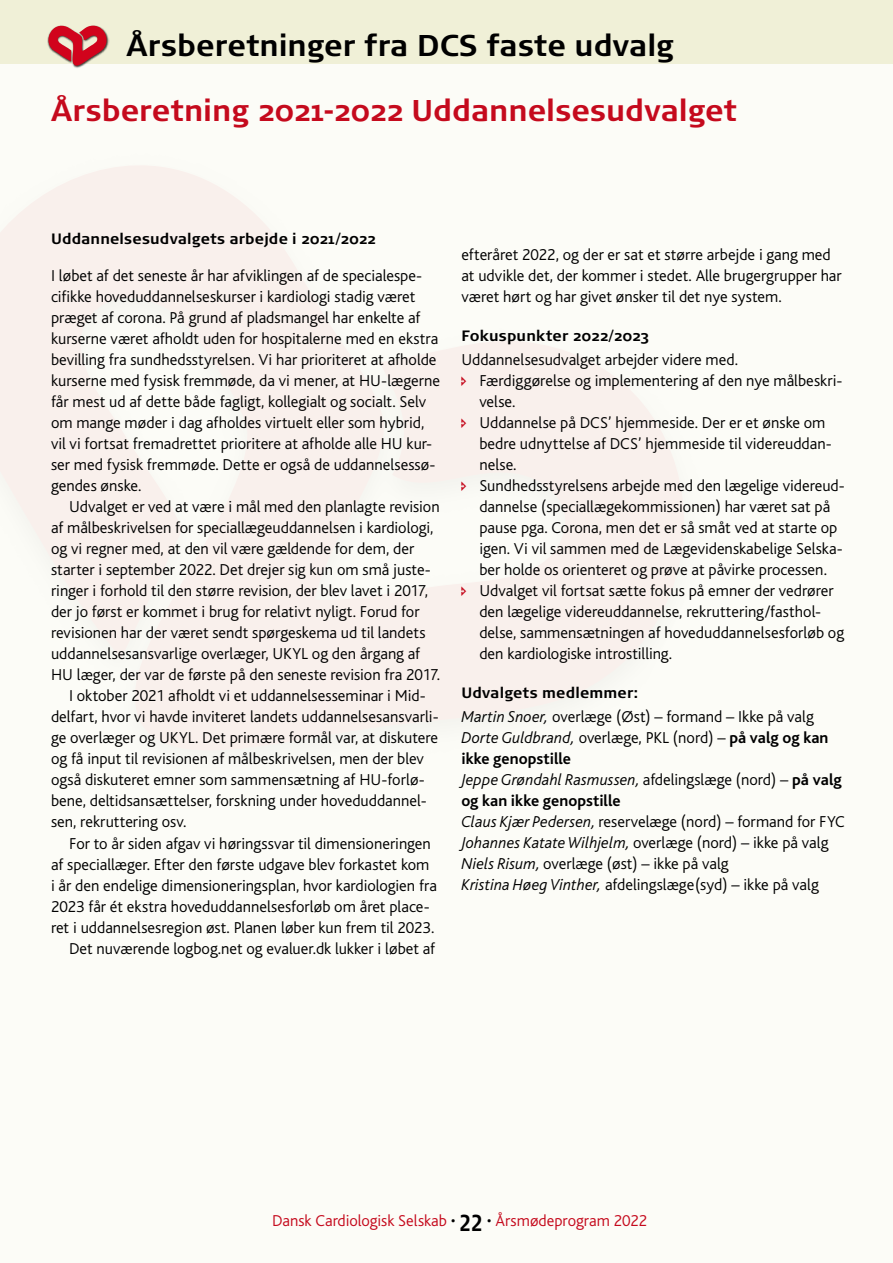
<style>
.page{position:relative;width:893px;height:1263px;background:#fcfcf7}
.page>*{position:absolute;margin:0;border:0;box-sizing:border-box;transform-origin:0 0}
.t1{font:700 30px "Signa Normal";color:#c50a1d}
.t2{font:700 30px "Signa Normal";color:#000}
.t3{font:300 16.5px/21px "Bliss";color:#000}
.t4{font:300 16.5px "Bliss";color:#c50a1d}
.t5{font:700 15px "Signa Normal";letter-spacing:.01em;color:#000}
.s1{font-style:italic}
.s2{font-weight:700}
.s3{color:#000}
.s4{font-family:"Signa Column";font-weight:700;font-size:23.1px;color:#000}
</style>
<div class="page">
<div style="left:0;top:0;width:893px;height:64px;background:#f0f0d7"></div>
<svg style="left:0;top:166px;width:684px;height:584px;fill:#f9f0ec"></svg>
<img style="left:59px;top:25px;width:50px;height:43px">
<svg style="left:48px;top:26px;width:59px;height:40px"></svg>
<svg style="left:461px;top:377px;width:5px;height:9px"></svg>
<svg style="left:461px;top:419px;width:5px;height:9px"></svg>
<svg style="left:461px;top:482px;width:5px;height:9px"></svg>
<svg style="left:461px;top:587px;width:5px;height:9px"></svg>
<h1 class="t2" style="left:126px;top:28px;width:549px">Årsberetninger fra DCS faste udvalg</h1>
<h1 class="t1" style="left:51px;top:93px;width:688px">Årsberetning 2021-2022 Uddannelsesudvalget</h1>
<p class="t5" style="left:51px;top:230px;width:326px">Uddannelsesudvalgets arbejde i 2021/2022</p>
<p class="t3" style="left:51px;top:266px;width:391px">I løbet af det seneste år har afviklingen af de specialespe&shy;cifikke hoveduddannelseskurser i kardiologi stadig været præget af corona. På grund af pladsmangel har enkelte af kurserne været afholdt uden for hospitalerne med en ekstra bevilling fra sundhedsstyrelsen. Vi har prioriteret at afholde kurserne med fysisk fremmøde, da vi mener, at HU-lægerne får mest ud af dette både fagligt, kollegialt og socialt. Selv om mange møder i dag afholdes virtuelt eller som hybrid, vil vi fortsat fremadrettet prioritere at afholde alle HU kur&shy;ser med fysisk fremmøde. Dette er også de uddannelsessø&shy;gendes ønske.</p>
<p class="t3" style="left:69px;top:497px;width:372px">Udvalget er ved at være i mål med den planlagte revision</p>
<p class="t3" style="left:51px;top:518px;width:384px">af målbeskrivelsen for speciallægeuddannelsen i kardiologi,</p>
<p class="t3" style="left:51px;top:539px;width:365px">og vi regner med, at den vil være gældende for dem, der</p>
<p class="t3" style="left:51px;top:560px;width:381px">starter i september 2022. Det drejer sig kun om små juste-</p>
<p class="t3" style="left:51px;top:581px;width:378px">ringer i forhold til den større revision, der blev lavet i 2017,</p>
<p class="t3" style="left:51px;top:602px;width:370px">der jo først er kommet i brug for relativt nyligt. Forud for</p>
<p class="t3" style="left:51px;top:623px;width:376px">revisionen har der været sendt spørgeskema ud til landets</p>
<p class="t3" style="left:51px;top:644px;width:371px">uddannelsesansvarlige overlæger, UKYL og den årgang af</p>
<p class="t3" style="left:51px;top:665px;width:391px">HU læger, der var de første på den seneste revision fra 2017.</p>
<p class="t3" style="left:69px;top:686px;width:358px">I oktober 2021 afholdt vi et uddannelsesseminar i Mid-</p>
<p class="t3" style="left:51px;top:707px;width:389px">delfart, hvor vi havde inviteret landets uddannelsesansvarli-</p>
<p class="t3" style="left:51px;top:728px;width:389px">ge overlæger og UKYL. Det primære formål var, at diskutere</p>
<p class="t3" style="left:51px;top:749px;width:374px">og få input til revisionen af målbeskrivelsen, men der blev</p>
<p class="t3" style="left:51px;top:770px;width:375px">også diskuteret emner som sammensætning af HU-forlø-</p>
<p class="t3" style="left:51px;top:791px;width:377px">bene, deltidsansættelser, forskning under hoveduddannel-</p>
<p class="t3" style="left:51px;top:812px;width:137px">sen, rekruttering osv.</p>
<p class="t3" style="left:69px;top:833px;width:363px">For to år siden afgav vi høringssvar til dimensioneringen</p>
<p class="t3" style="left:51px;top:854px;width:380px">af speciallæger. Efter den første udgave blev forkastet kom</p>
<p class="t3" style="left:51px;top:875px;width:387px">i år den endelige dimensioneringsplan, hvor kardiologien fra</p>
<p class="t3" style="left:51px;top:896px;width:380px">2023 får ét ekstra hoveduddannelsesforløb om året place-</p>
<p class="t3" style="left:51px;top:917px;width:385px">ret i uddannelsesregion øst. Planen løber kun frem til 2023.</p>
<p class="t3" style="left:69px;top:938px;width:368px">Det nuværende logbog.net og evaluer.dk lukker i løbet af</p>
<p class="t3" style="left:461px;top:245px;width:382px">efteråret 2022, og der er sat et større arbejde i gang med at udvikle det, der kommer i stedet. Alle brugergrupper har været hørt og har givet ønsker til det nye system.</p>
<p class="t5" style="left:461px;top:327px;width:189px">Fokuspunkter 2022/2023</p>
<p class="t3" style="left:479px;top:350px;width:367px;text-indent:-18px">Uddannelsesudvalget arbejder videre med.<br>Færdiggørelse og implementering af den nye målbeskri&shy;velse.<br>Uddannelse på DCS’ hjemmeside. Der er et ønske om bedre udnyttelse af DCS’ hjemmeside til videreuddan&shy;nelse.<br>Sundhedsstyrelsens arbejde med den lægelige videreud&shy;dannelse (speciallægekommissionen) har været sat på pause pga. Corona, men det er så småt ved at starte op igen. Vi vil sammen med de Lægevidenskabelige Selska&shy;ber holde os orienteret og prøve at påvirke processen.<br>Udvalget vil fortsat sætte fokus på emner der vedrører den lægelige videreuddannelse, rekruttering/fasthol&shy;delse, sammensætningen af hoveduddannelsesforløb og den kardiologiske introstilling.</p>
<p class="t5" style="left:461px;top:684px;width:179px">Udvalgets medlemmer:</p>
<p class="t3" style="left:461px;top:707px;width:385px"><span class="s1">Martin Snoer,</span> overlæge (Øst) – formand – Ikke på valg <span class="s1">Dorte Guldbrand,</span> overlæge, PKL (nord) – <span class="s2">på valg og kan ikke genopstille<br></span><span class="s1">Jeppe Grøndahl Rasmussen,</span> afdelingslæge (nord) – <span class="s2">på valg og kan ikke genopstille<br></span><span class="s1">Claus Kjær Pedersen,</span> reservelæge (nord) – formand for FYC <span class="s1">Johannes Katate Wilhjelm,</span> overlæge (nord) – ikke på valg <span class="s1">Niels Risum,</span> overlæge (øst) – ikke på valg<br><span class="s1">Kristina Høeg Vinther,</span> afdelingslæge(syd) – ikke på valg</p>
<p class="t4" style="left:272px;top:1212px;width:377px">Dansk Cardiologisk Selskab <span class="s3">•</span> <span class="s4">22</span> <span class="s3">•</span> Årsmødeprogram 2022</p>
</div>
